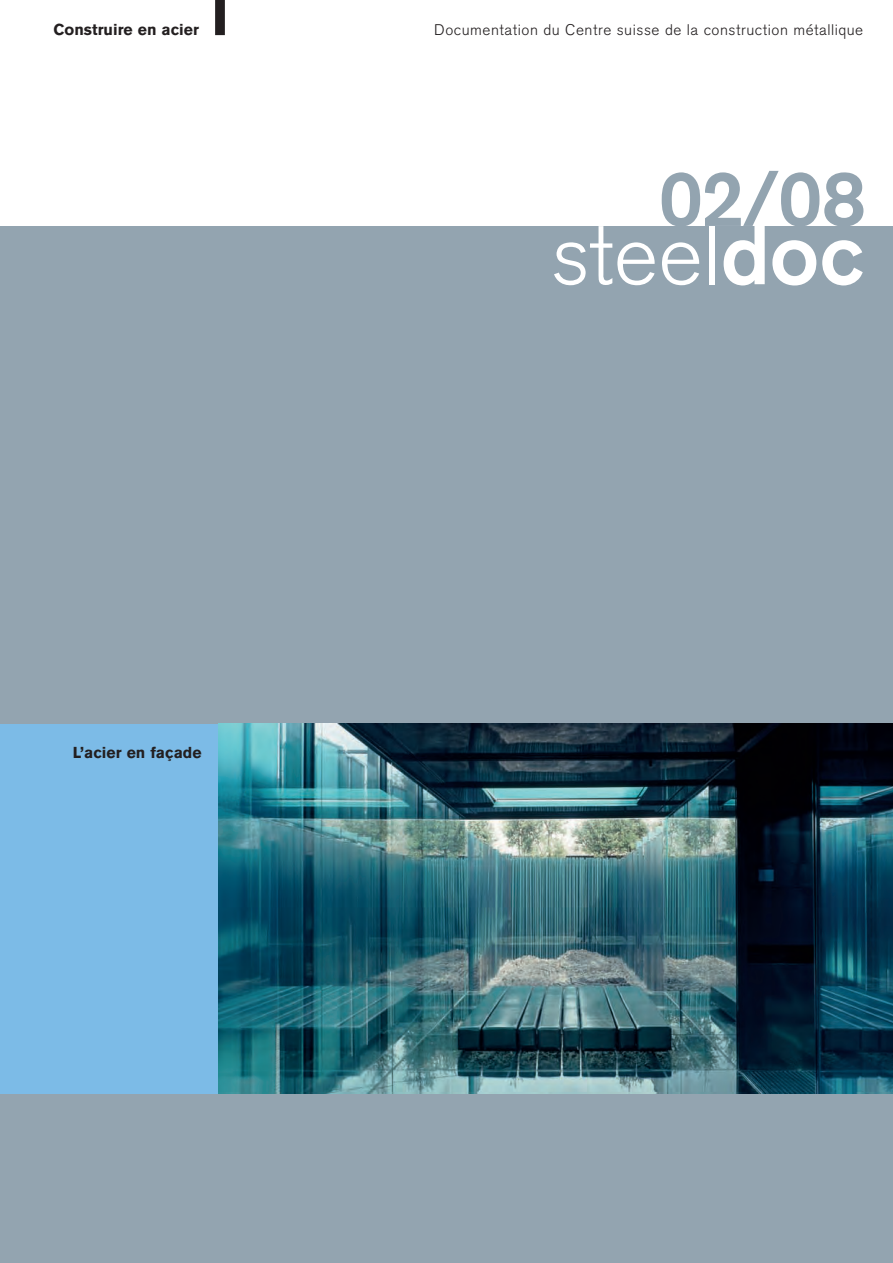
<style>
.page{position:relative;width:893px;height:1263px;background:#fff}
.page>*{position:absolute;margin:0;border:0;box-sizing:border-box;transform-origin:0 0}
.t1{font:300 85.5px "Akzidenz Grotesk BQ";color:#fff}
.t2{font:500 78px "Akzidenz Grotesk BQ";color:#93a4b0}
.t3{font:700 15.75px "Akzidenz Grotesk BQ";color:#231f20}
.t4{font:300 15.3px "Akzidenz Grotesk BQ";letter-spacing:.035em;color:#231f20}
.s1{font-weight:500}
</style>
<div class="page">
<div style="left:0;top:226px;width:893px;height:1037px;background:#93a4b0"></div>
<div style="left:0;top:724px;width:218px;height:369px;background:#7cbbe7"></div>
<img style="left:218px;top:724px;width:675px;height:369px">
<div style="left:215px;top:1px;width:10px;height:34px;background:#231f20"></div>
<p class="t3" style="left:53px;top:24px;width:147px">Construire en acier</p>
<p class="t4" style="left:434px;top:24px;width:430px">Documentation du Centre suisse de la construction métallique</p>
<p class="t3" style="left:73px;top:747px;width:130px">L’acier en façade</p>
<h2 class="t2" style="left:659px;top:170px;width:208px">02/08</h2>
<h1 class="t1" style="left:551px;top:223px;width:315px">steel<span class="s1">doc</span></h1>
</div>
